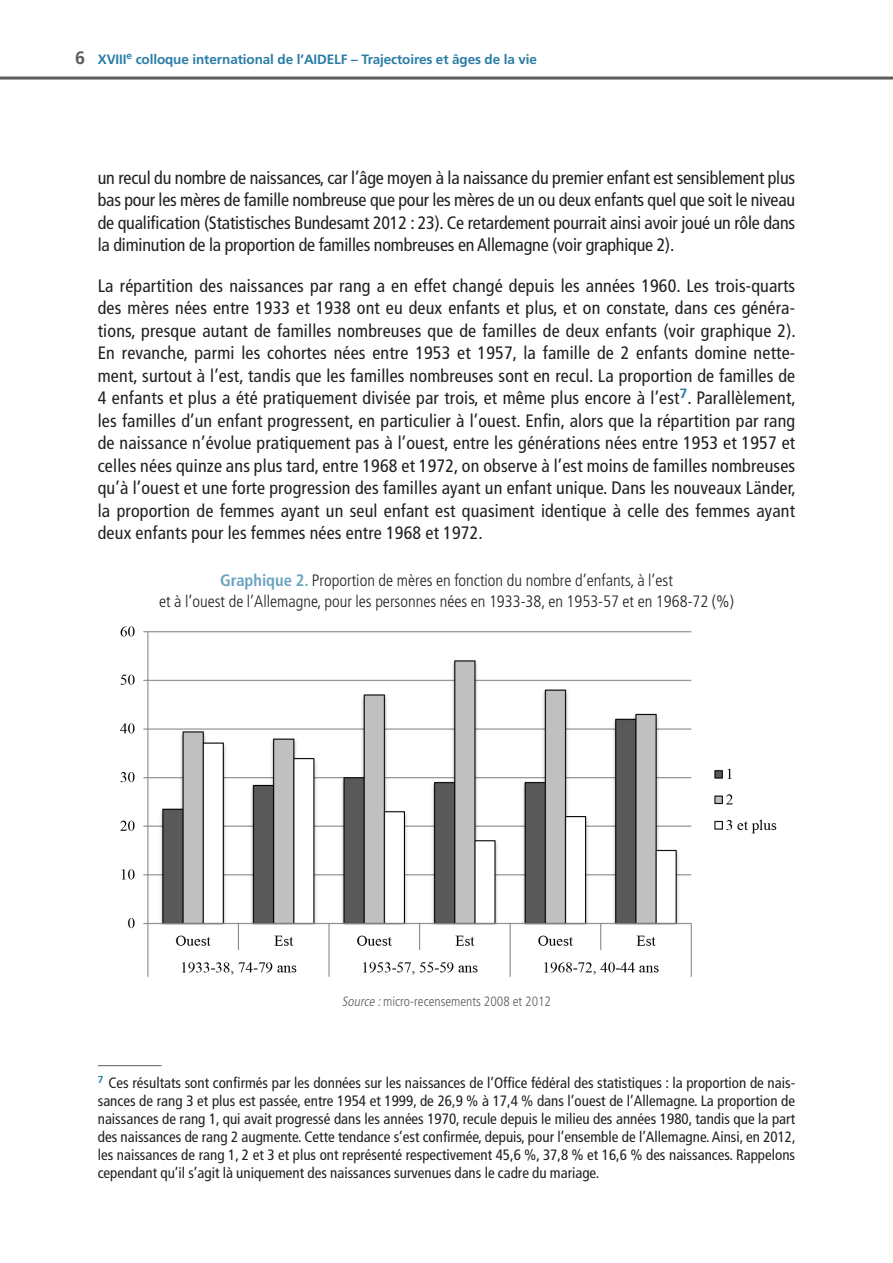
<style>
.page{position:relative;width:893px;height:1263px;background:#fff}
.page>*{position:absolute;margin:0;border:0;box-sizing:border-box;transform-origin:0 0}
.Texte_courant{font:condensed 18px/22.5px "Frutiger LT Std";color:#231f20;text-align:justify}
.Tab_Fig_Titre{font:300 condensed 16.5px/21px "Frutiger LT Std";color:#231f20;text-align:center}
.Note_de_bas_de_page{font:condensed 15px/18px "Frutiger LT Std";color:#231f20;text-align:justify}
.t1{font:700 13.5px "Frutiger LT Std";letter-spacing:-.01em;color:#2a7da6}
.Fig_Source{font:300 condensed 13.5px "Frutiger LT Std";color:#5d5d5d}
.s1{font-size:18px;color:#5d5d5d}
.s2{font-weight:700;color:#6aa4c0}
.s3{font-style:italic}
</style>
<div class="page">
<hr style="left:0;top:77px;width:893px;height:3px;background:#5d5d5d">
<img style="left:120px;top:626px;width:657px;height:351px">
<hr style="left:98px;top:1065px;width:64px;height:1px;background:#5d5d5d">
<p class="t1" style="left:75px;top:51px;width:463px"><span class="s1">6</span> XVIII<sup>e</sup> colloque international de l’AIDELF – Trajectoires et âges de la vie</p>
<p class="Texte_courant" style="left:98px;top:166px;width:699px">un recul du nombre de naissances, car l’âge moyen à la naissance du premier enfant est sensiblement plus bas pour les mères de famille nombreuse que pour les mères de un ou deux enfants quel que soit le niveau de qualification (Statistisches Bundesamt 2012 : 23). Ce retardement pourrait ainsi avoir joué un rôle dans la diminution de la proportion de familles nombreuses en Allemagne (voir graphique 2).</p>
<p class="Texte_courant" style="left:98px;top:274px;width:700px">La répartition des naissances par rang a en effet changé depuis les années 1960. Les trois-quarts des mères nées entre 1933 et 1938 ont eu deux enfants et plus, et on constate, dans ces généra&shy;tions, presque autant de familles nombreuses que de familles de deux enfants (voir graphique 2).<br>En revanche, parmi les cohortes nées entre 1953 et 1957, la famille de 2 enfants domine nette&shy;ment, surtout à l’est, tandis que les familles nombreuses sont en recul. La proportion de familles de 4 enfants et plus a été pratiquement divisée par trois, et même plus encore à l’est<sup>7</sup>. Parallèlement, les familles d’un enfant progressent, en particulier à l’ouest. Enfin, alors que la répartition par rang de naissance n’évolue pratiquement pas à l’ouest, entre les générations nées entre 1953 et 1957 et celles nées quinze ans plus tard, entre 1968 et 1972, on observe à l’est moins de familles nombreuses qu’à l’ouest et une forte progression des familles ayant un enfant unique. Dans les nouveaux Länder, la proportion de femmes ayant un seul enfant est quasiment identique à celle des femmes ayant deux enfants pour les femmes nées entre 1968 et 1972.</p>
<p class="Tab_Fig_Titre" style="left:159px;top:570px;width:576px"><span class="s2">Graphique 2.</span> Proportion de mères en fonction du nombre d’enfants, à l’est<br>et à l’ouest de l’Allemagne, pour les personnes nées en 1933-38, en 1953-57 et en 1968-72 (%)</p>
<p class="Fig_Source" style="left:342px;top:994px;width:211px"><span class="s3">Source :</span>micro-recensements 2008 et 2012</p>
<p class="Note_de_bas_de_page" style="left:98px;top:1074px;width:699px"><sup>7</sup> Ces résultats sont confirmés par les données sur les naissances de l’Office fédéral des statistiques : la proportion de nais&shy;sances de rang 3 et plus est passée, entre 1954 et 1999, de 26,9 % à 17,4 % dans l’ouest de l’Allemagne. La proportion de naissances de rang 1, qui avait progressé dans les années 1970, recule depuis le milieu des années 1980, tandis que la part des naissances de rang 2 augmente. Cette tendance s’est confirmée, depuis, pour l’ensemble de l’Allemagne. Ainsi, en 2012, les naissances de rang 1, 2 et 3 et plus ont représenté respectivement 45,6 %, 37,8 % et 16,6 % des naissances. Rappelons cependant qu’il s’agit là uniquement des naissances survenues dans le cadre du mariage.</p>
</div>
